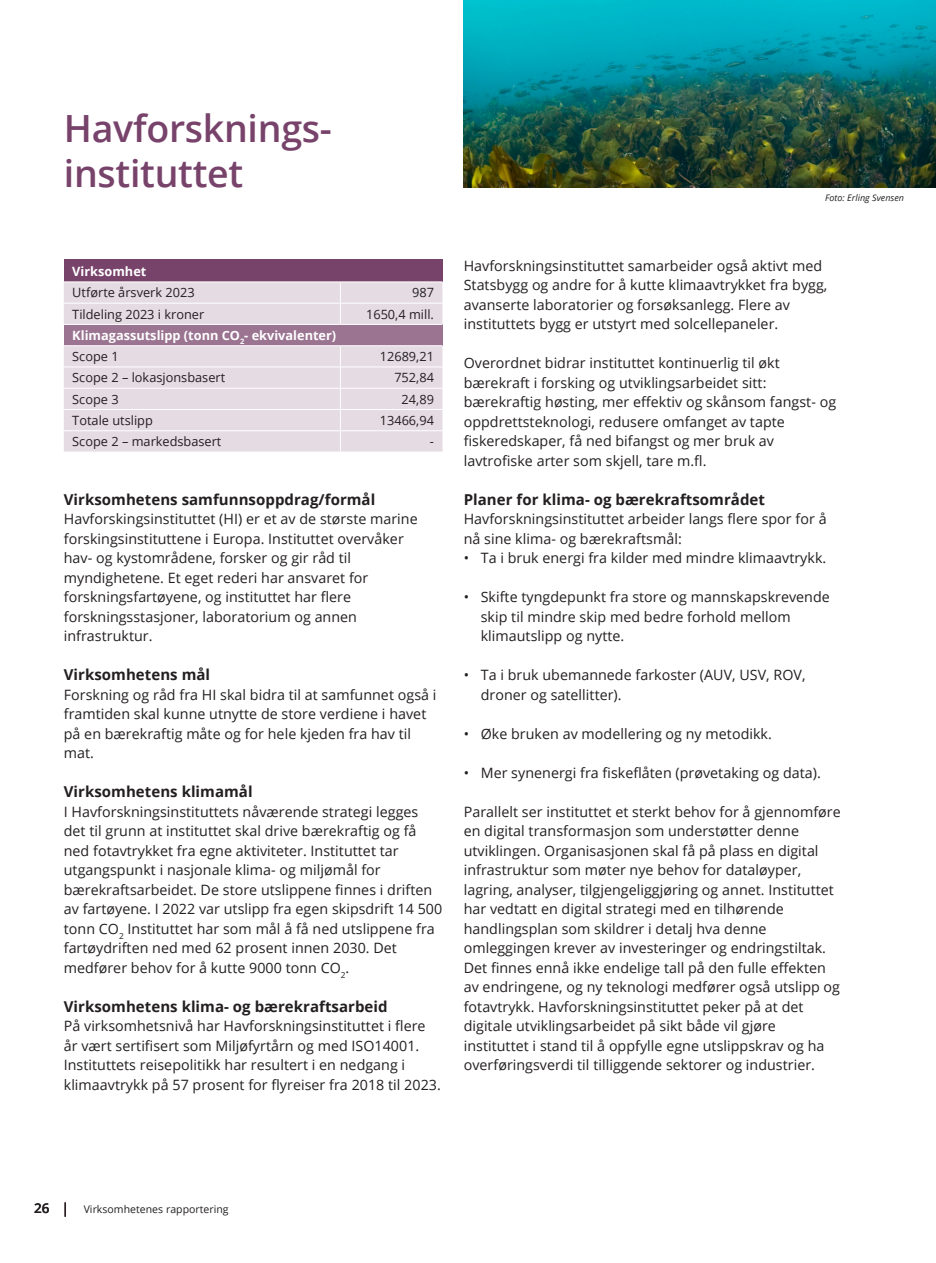
<style>
.page{position:relative;width:936px;height:1263px;background:#fff}
.page>*{position:absolute;margin:0;border:0;box-sizing:border-box;transform-origin:0 0}
.NFD_UnOverskrift_1{font:600 37.5px/45px "Open Sans";letter-spacing:-.01em;color:#78436b}
.NFD_UnOverskrift_2{font:700 15px "Open Sans";letter-spacing:.005em;color:#231f20}
.NFD_Normal{font:14.25px/19.5px "Open Sans";letter-spacing:.005em;color:#231f20}
.NFD_Punktliste{font:14.25px/19.5px "Open Sans";letter-spacing:.005em;color:#231f20}
.NFD_Pagina{font:600 13.5px "Open Sans";color:#231f20}
.NFD_Tabell_Normal_Venstre{font:12.75px "Open Sans";color:#231f20}
.NFD_Tabell_Tittel{font:700 12.75px "Open Sans";color:#fff}
.NFD_Tabell_Normal_Høyre{font:12.75px "Open Sans";color:#231f20}
.t1{font:10.5px "Open Sans";letter-spacing:.005em;color:#231f20}
.t2{font:italic 9px "Open Sans";letter-spacing:.005em;color:#231f20}
</style>
<div class="page">
<img style="left:463px;top:0;width:472px;height:187px">
<div style="left:64px;top:259px;width:378px;height:23px;background:#78436b"></div>
<div style="left:64px;top:283px;width:378px;height:169px;background:#e5dbe3"></div>
<div style="left:64px;top:324px;width:378px;height:22px;background:#9b7492"></div>
<hr style="left:340px;top:303px;width:102px;height:1px;background:#fff">
<hr style="left:340px;top:367px;width:102px;height:1px;background:#fff">
<hr style="left:340px;top:388px;width:102px;height:1px;background:#fff">
<hr style="left:340px;top:409px;width:102px;height:1px;background:#fff">
<hr style="left:340px;top:430px;width:102px;height:1px;background:#fff">
<hr style="left:64px;top:303px;width:276px;height:1px;background:#fff">
<svg style="left:340px;top:283px;width:1px;height:41px"></svg>
<hr style="left:64px;top:367px;width:276px;height:1px;background:#fff">
<hr style="left:64px;top:388px;width:276px;height:1px;background:#fff">
<hr style="left:64px;top:409px;width:276px;height:1px;background:#fff">
<hr style="left:64px;top:430px;width:276px;height:1px;background:#fff">
<svg style="left:340px;top:346px;width:1px;height:106px"></svg>
<hr style="left:64px;top:324px;width:276px;height:1px;background:#fff">
<hr style="left:340px;top:324px;width:102px;height:1px;background:#fff">
<hr style="left:64px;top:345px;width:276px;height:1px;background:#fff">
<hr style="left:340px;top:345px;width:102px;height:1px;background:#fff">
<svg style="left:64px;top:1202px;width:2px;height:15px"></svg>
<h2 class="NFD_UnOverskrift_1" style="left:64px;top:105px;width:270px">Havforsknings&shy;instituttet</h2>
<p class="NFD_Tabell_Tittel" style="left:72px;top:262px;width:76px">Virksomhet</p>
<p class="NFD_Tabell_Normal_Venstre" style="left:72px;top:284px;width:124px">Utførte årsverk 2023</p>
<p class="NFD_Tabell_Normal_Høyre" style="left:412px;top:284px;width:23px">987</p>
<p class="NFD_Tabell_Normal_Venstre" style="left:72px;top:305px;width:133px">Tildeling 2023 i kroner</p>
<p class="NFD_Tabell_Normal_Høyre" style="left:366px;top:305px;width:69px">1650,4 mill.</p>
<p class="NFD_Tabell_Tittel" style="left:72px;top:326px;width:265px">Klimagassutslipp (tonn CO<sub>2</sub>- ekvivalenter)</p>
<p class="NFD_Tabell_Normal_Venstre" style="left:72px;top:348px;width:48px">Scope 1</p>
<p class="NFD_Tabell_Normal_Høyre" style="left:380px;top:348px;width:56px">12689,21</p>
<p class="NFD_Tabell_Normal_Venstre" style="left:72px;top:369px;width:154px">Scope 2 – lokasjonsbasert</p>
<p class="NFD_Tabell_Normal_Høyre" style="left:394px;top:369px;width:41px">752,84</p>
<p class="NFD_Tabell_Normal_Venstre" style="left:72px;top:390px;width:48px">Scope 3</p>
<p class="NFD_Tabell_Normal_Høyre" style="left:401px;top:390px;width:34px">24,89</p>
<p class="NFD_Tabell_Normal_Venstre" style="left:72px;top:412px;width:82px">Totale utslipp</p>
<p class="NFD_Tabell_Normal_Høyre" style="left:380px;top:412px;width:56px">13466,94</p>
<p class="NFD_Tabell_Normal_Venstre" style="left:72px;top:433px;width:151px">Scope 2 – markedsbasert</p>
<p class="NFD_Tabell_Normal_Høyre" style="left:430px;top:433px;width:6px">-</p>
<h3 class="NFD_UnOverskrift_2" style="left:64px;top:489px;width:313px">Virksomhetens samfunnsoppdrag/formål</h3>
<p class="NFD_Normal" style="left:64px;top:509px;width:355px">Havforskingsinstituttet (HI) er et av de største marine forskingsinstituttene i Europa. Instituttet overvåker hav- og kystområdene, forsker og gir råd til myndighetene. Et eget rederi har ansvaret for forskningsfartøyene, og instituttet har flere forskningsstasjoner, laboratorium og annen infrastruktur.</p>
<h3 class="NFD_UnOverskrift_2" style="left:64px;top:664px;width:148px">Virksomhetens mål</h3>
<p class="NFD_Normal" style="left:64px;top:685px;width:374px">Forskning og råd fra HI skal bidra til at samfunnet også i framtiden skal kunne utnytte de store verdiene i havet på en bærekraftig måte og for hele kjeden fra hav til mat.</p>
<h3 class="NFD_UnOverskrift_2" style="left:64px;top:781px;width:190px">Virksomhetens klimamål</h3>
<p class="NFD_Normal" style="left:64px;top:802px;width:380px">I Havforskningsinstituttets nåværende strategi legges det til grunn at instituttet skal drive bærekraftig og få ned fotavtrykket fra egne aktiviteter. Instituttet tar utgangspunkt i nasjonale klima- og miljømål for bærekraftsarbeidet. De store utslippene finnes i driften av fartøyene. I 2022 var utslipp fra egen skipsdrift 14 500 tonn CO<sub>2</sub> Instituttet har som mål å få ned utslippene fra fartøydriften ned med 62 prosent innen 2030. Det medfører behov for å kutte 9000 tonn CO<sub>2</sub>.</p>
<h3 class="NFD_UnOverskrift_2" style="left:64px;top:996px;width:325px">Virksomhetens klima- og bærekraftsarbeid</h3>
<p class="NFD_Normal" style="left:64px;top:1016px;width:378px">På virksomhetsnivå har Havforskningsinstituttet i flere år vært sertifisert som Miljøfyrtårn og med ISO14001.<br>Instituttets reisepolitikk har resultert i en nedgang i klimaavtrykk på 57 prosent for flyreiser fra 2018 til 2023.</p>
<p class="t2" style="left:825px;top:192px;width:80px">Foto: Erling Svensen</p>
<p class="NFD_Normal" style="left:463px;top:256px;width:365px">Havforskningsinstituttet samarbeider også aktivt med Statsbygg og andre for å kutte klimaavtrykket fra bygg, avanserte laboratorier og forsøksanlegg. Flere av instituttets bygg er utstyrt med solcellepaneler.</p>
<p class="NFD_Normal" style="left:463px;top:353px;width:374px">Overordnet bidrar instituttet kontinuerlig til økt bærekraft i forsking og utviklingsarbeidet sitt: bærekraftig høsting, mer effektiv og skånsom fangst- og oppdrettsteknologi, redusere omfanget av tapte fiskeredskaper, få ned bifangst og mer bruk av lavtrofiske arter som skjell, tare m.fl.</p>
<h3 class="NFD_UnOverskrift_2" style="left:463px;top:489px;width:303px">Planer for klima- og bærekraftsområdet</h3>
<p class="NFD_Normal" style="left:463px;top:509px;width:364px">Havforskningsinstituttet arbeider langs flere spor for å nå sine klima- og bærekraftsmål:</p>
<p class="NFD_Punktliste" style="left:463px;top:548px;width:364px">• Ta i bruk energi fra kilder med mindre klimaavtrykk.</p>
<p class="NFD_Punktliste" style="left:480px;top:587px;width:350px;text-indent:-17px">• Skifte tyngdepunkt fra store og mannskapskrevende skip til mindre skip med bedre forhold mellom klimautslipp og nytte.</p>
<p class="NFD_Punktliste" style="left:480px;top:665px;width:326px;text-indent:-17px">• Ta i bruk ubemannede farkoster (AUV, USV, ROV, droner og satellitter).</p>
<p class="NFD_Punktliste" style="left:463px;top:724px;width:309px">• Øke bruken av modellering og ny metodikk.</p>
<p class="NFD_Punktliste" style="left:463px;top:763px;width:359px">• Mer synenergi fra fiskeflåten (prøvetaking og data).</p>
<p class="NFD_Normal" style="left:463px;top:802px;width:378px">Parallelt ser instituttet et sterkt behov for å gjennomføre en digital transformasjon som understøtter denne utviklingen. Organisasjonen skal få på plass en digital infrastruktur som møter nye behov for dataløyper, lagring, analyser, tilgjengeliggjøring og annet. Instituttet har vedtatt en digital strategi med en tilhørende handlingsplan som skildrer i detalj hva denne omleggingen krever av investeringer og endringstiltak.<br>Det finnes ennå ikke endelige tall på den fulle effekten av endringene, og ny teknologi medfører også utslipp og fotavtrykk. Havforskningsinstituttet peker på at det digitale utviklingsarbeidet på sikt både vil gjøre instituttet i stand til å oppfylle egne utslippskrav og ha overføringsverdi til tilliggende sektorer og industrier.</p>
<p class="NFD_Pagina" style="left:34px;top:1198px;width:17px">26</p>
<p class="t1" style="left:84px;top:1202px;width:146px">Virksomhetenes rapportering</p>
</div>
